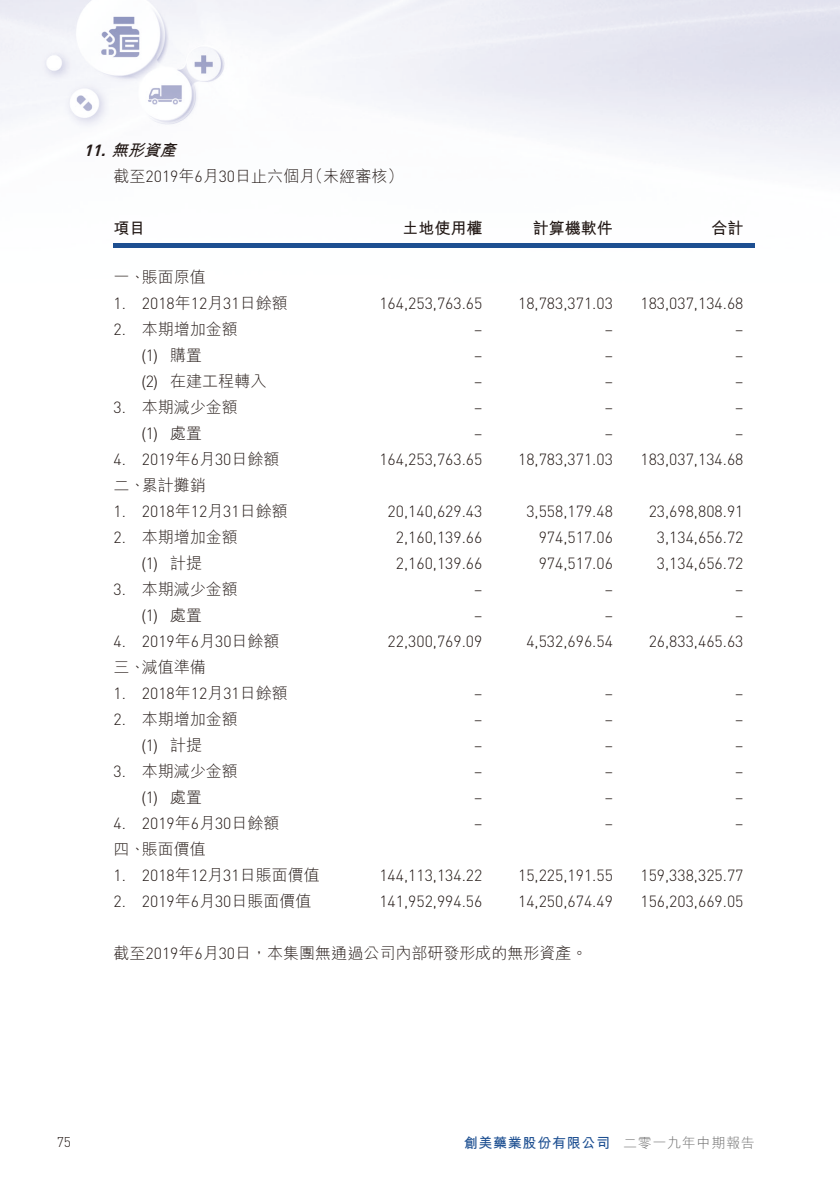
<style>
.page{position:relative;width:840px;height:1191px;background:#fff}
.page>*{position:absolute;margin:0;border:0;box-sizing:border-box;transform-origin:0 0}
.t1{font:300 16px "DIN";color:#231916}
.t2{font:16px "M Hei HK Light E Ten B5 H";color:#231916}
.t3{font:300 16px "Helvetica Neue LT Std";color:#231916}
.t4{font:16px "M Hei HK Bold E Ten B5 H";color:#231916}
.t5{font:italic 16px "M Hei HK Bold E Ten B5 H";color:#231916}
.t6{font:14px "M Hei HK Bold E Ten B5 H";letter-spacing:.05em;color:#1d4f91}
.t7{font:300 14px "DIN";color:#231916}
.s1{font-family:"DIN";font-weight:700}
.s2{font-family:"DIN";font-weight:300}
.s3{font-family:"M Hei HK Light E Ten B5 H";font-weight:400}
.s4{font-family:"DIN"}
.s5{font-family:"Helvetica Neue LT Std";font-weight:300}
.s6{font-family:"M Hei HK Light E Ten B5 H";color:#717171}
</style>
<div class="page">
<img style="left:0;top:0;width:839px;height:248px">
<hr style="left:113px;top:243px;width:250px;height:4px;background:#1d4f91">
<hr style="left:363px;top:243px;width:130px;height:4px;background:#1d4f91">
<hr style="left:493px;top:243px;width:131px;height:4px;background:#1d4f91">
<hr style="left:624px;top:243px;width:130px;height:4px;background:#1d4f91">
<p class="t5" style="left:83px;top:144px;width:98px"><span class="s1">11.</span> 無形資產</p>
<p class="t2" style="left:113px;top:170px;width:291px">截至<span class="s2">2019</span>年<span class="s2">6</span>月<span class="s2">30</span>日止六個月（未經審核）</p>
<p class="t4" style="left:113px;top:222px;width:33px">項目</p>
<p class="t4" style="left:402px;top:222px;width:81px">土地使用權</p>
<p class="t4" style="left:532px;top:222px;width:81px">計算機軟件</p>
<p class="t4" style="left:711px;top:222px;width:33px">合計</p>
<p class="t2" style="left:113px;top:271px;width:94px">一、賬面原值</p>
<p class="t1" style="left:113px;top:297px;width:176px">1. 2018<span class="s3">年</span>12<span class="s3">月</span>31<span class="s3">日餘額</span></p>
<p class="t1" style="left:379px;top:297px;width:104px">164,253,763.65</p>
<p class="t1" style="left:518px;top:297px;width:96px">18,783,371.03</p>
<p class="t1" style="left:640px;top:297px;width:104px">183,037,134.68</p>
<p class="t2" style="left:113px;top:323px;width:126px"><span class="s2">2.</span> 本期增加金額</p>
<p class="t1" style="left:474px;top:323px;width:10px">–</p>
<p class="t1" style="left:604px;top:323px;width:10px">–</p>
<p class="t1" style="left:734px;top:323px;width:10px">–</p>
<p class="t3" style="left:142px;top:346px;width:62px">(<span class="s4">1</span>) <span class="s3">購置</span></p>
<p class="t1" style="left:474px;top:349px;width:10px">–</p>
<p class="t1" style="left:604px;top:349px;width:10px">–</p>
<p class="t1" style="left:734px;top:349px;width:10px">–</p>
<p class="t2" style="left:142px;top:375px;width:126px"><span class="s5">(</span><span class="s2">2</span><span class="s5">)</span> 在建工程轉入</p>
<p class="t1" style="left:474px;top:375px;width:10px">–</p>
<p class="t1" style="left:604px;top:375px;width:10px">–</p>
<p class="t1" style="left:734px;top:375px;width:10px">–</p>
<p class="t2" style="left:113px;top:401px;width:126px"><span class="s2">3.</span> 本期減少金額</p>
<p class="t1" style="left:474px;top:401px;width:10px">–</p>
<p class="t1" style="left:604px;top:401px;width:10px">–</p>
<p class="t1" style="left:734px;top:401px;width:10px">–</p>
<p class="t3" style="left:142px;top:424px;width:62px">(<span class="s4">1</span>) <span class="s3">處置</span></p>
<p class="t1" style="left:474px;top:427px;width:10px">–</p>
<p class="t1" style="left:604px;top:427px;width:10px">–</p>
<p class="t1" style="left:734px;top:427px;width:10px">–</p>
<p class="t1" style="left:113px;top:453px;width:167px">4. 2019<span class="s3">年</span>6<span class="s3">月</span>30<span class="s3">日餘額</span></p>
<p class="t1" style="left:379px;top:453px;width:104px">164,253,763.65</p>
<p class="t1" style="left:518px;top:453px;width:96px">18,783,371.03</p>
<p class="t1" style="left:640px;top:453px;width:104px">183,037,134.68</p>
<p class="t2" style="left:113px;top:479px;width:94px">二、累計攤銷</p>
<p class="t1" style="left:113px;top:505px;width:176px">1. 2018<span class="s3">年</span>12<span class="s3">月</span>31<span class="s3">日餘額</span></p>
<p class="t1" style="left:387px;top:505px;width:96px">20,140,629.43</p>
<p class="t1" style="left:526px;top:505px;width:88px">3,558,179.48</p>
<p class="t1" style="left:648px;top:505px;width:96px">23,698,808.91</p>
<p class="t2" style="left:113px;top:531px;width:126px"><span class="s2">2.</span> 本期增加金額</p>
<p class="t1" style="left:395px;top:531px;width:88px">2,160,139.66</p>
<p class="t1" style="left:538px;top:531px;width:76px">974,517.06</p>
<p class="t1" style="left:656px;top:531px;width:88px">3,134,656.72</p>
<p class="t3" style="left:142px;top:554px;width:62px">(<span class="s4">1</span>) <span class="s3">計提</span></p>
<p class="t1" style="left:395px;top:557px;width:88px">2,160,139.66</p>
<p class="t1" style="left:538px;top:557px;width:76px">974,517.06</p>
<p class="t1" style="left:656px;top:557px;width:88px">3,134,656.72</p>
<p class="t2" style="left:113px;top:583px;width:126px"><span class="s2">3.</span> 本期減少金額</p>
<p class="t1" style="left:474px;top:583px;width:10px">–</p>
<p class="t1" style="left:604px;top:583px;width:10px">–</p>
<p class="t1" style="left:734px;top:583px;width:10px">–</p>
<p class="t3" style="left:142px;top:606px;width:62px">(<span class="s4">1</span>) <span class="s3">處置</span></p>
<p class="t1" style="left:474px;top:609px;width:10px">–</p>
<p class="t1" style="left:604px;top:609px;width:10px">–</p>
<p class="t1" style="left:734px;top:609px;width:10px">–</p>
<p class="t1" style="left:113px;top:635px;width:167px">4. 2019<span class="s3">年</span>6<span class="s3">月</span>30<span class="s3">日餘額</span></p>
<p class="t1" style="left:387px;top:635px;width:96px">22,300,769.09</p>
<p class="t1" style="left:526px;top:635px;width:88px">4,532,696.54</p>
<p class="t1" style="left:648px;top:635px;width:96px">26,833,465.63</p>
<p class="t2" style="left:113px;top:661px;width:94px">三、減值準備</p>
<p class="t1" style="left:113px;top:687px;width:176px">1. 2018<span class="s3">年</span>12<span class="s3">月</span>31<span class="s3">日餘額</span></p>
<p class="t1" style="left:474px;top:687px;width:10px">–</p>
<p class="t1" style="left:604px;top:687px;width:10px">–</p>
<p class="t1" style="left:734px;top:687px;width:10px">–</p>
<p class="t2" style="left:113px;top:713px;width:126px"><span class="s2">2.</span> 本期增加金額</p>
<p class="t1" style="left:474px;top:713px;width:10px">–</p>
<p class="t1" style="left:604px;top:713px;width:10px">–</p>
<p class="t1" style="left:734px;top:713px;width:10px">–</p>
<p class="t3" style="left:142px;top:736px;width:62px">(<span class="s4">1</span>) <span class="s3">計提</span></p>
<p class="t1" style="left:474px;top:739px;width:10px">–</p>
<p class="t1" style="left:604px;top:739px;width:10px">–</p>
<p class="t1" style="left:734px;top:739px;width:10px">–</p>
<p class="t2" style="left:113px;top:765px;width:126px"><span class="s2">3.</span> 本期減少金額</p>
<p class="t1" style="left:474px;top:765px;width:10px">–</p>
<p class="t1" style="left:604px;top:765px;width:10px">–</p>
<p class="t1" style="left:734px;top:765px;width:10px">–</p>
<p class="t3" style="left:142px;top:788px;width:62px">(<span class="s4">1</span>) <span class="s3">處置</span></p>
<p class="t1" style="left:474px;top:791px;width:10px">–</p>
<p class="t1" style="left:604px;top:791px;width:10px">–</p>
<p class="t1" style="left:734px;top:791px;width:10px">–</p>
<p class="t1" style="left:113px;top:817px;width:167px">4. 2019<span class="s3">年</span>6<span class="s3">月</span>30<span class="s3">日餘額</span></p>
<p class="t1" style="left:474px;top:817px;width:10px">–</p>
<p class="t1" style="left:604px;top:817px;width:10px">–</p>
<p class="t1" style="left:734px;top:817px;width:10px">–</p>
<p class="t2" style="left:113px;top:843px;width:94px">四、賬面價值</p>
<p class="t1" style="left:113px;top:869px;width:208px">1. 2018<span class="s3">年</span>12<span class="s3">月</span>31<span class="s3">日賬面價值</span></p>
<p class="t1" style="left:379px;top:869px;width:104px">144,113,134.22</p>
<p class="t1" style="left:518px;top:869px;width:96px">15,225,191.55</p>
<p class="t1" style="left:640px;top:869px;width:104px">159,338,325.77</p>
<p class="t1" style="left:113px;top:895px;width:199px">2. 2019<span class="s3">年</span>6<span class="s3">月</span>30<span class="s3">日賬面價值</span></p>
<p class="t1" style="left:379px;top:895px;width:104px">141,952,994.56</p>
<p class="t1" style="left:518px;top:895px;width:96px">14,250,674.49</p>
<p class="t1" style="left:640px;top:895px;width:104px">156,203,669.05</p>
<p class="t2" style="left:113px;top:947px;width:475px">截至<span class="s2">2019</span>年<span class="s2">6</span>月<span class="s2">30</span>日，本集團無通過公司內部研發形成的無形資產。</p>
<p class="t7" style="left:57px;top:1136px;width:16px">75</p>
<p class="t6" style="left:463px;top:1137px;width:292px">創美藥業股份有限公司 <span class="s6">二零一九年中期報告</span></p>
</div>
